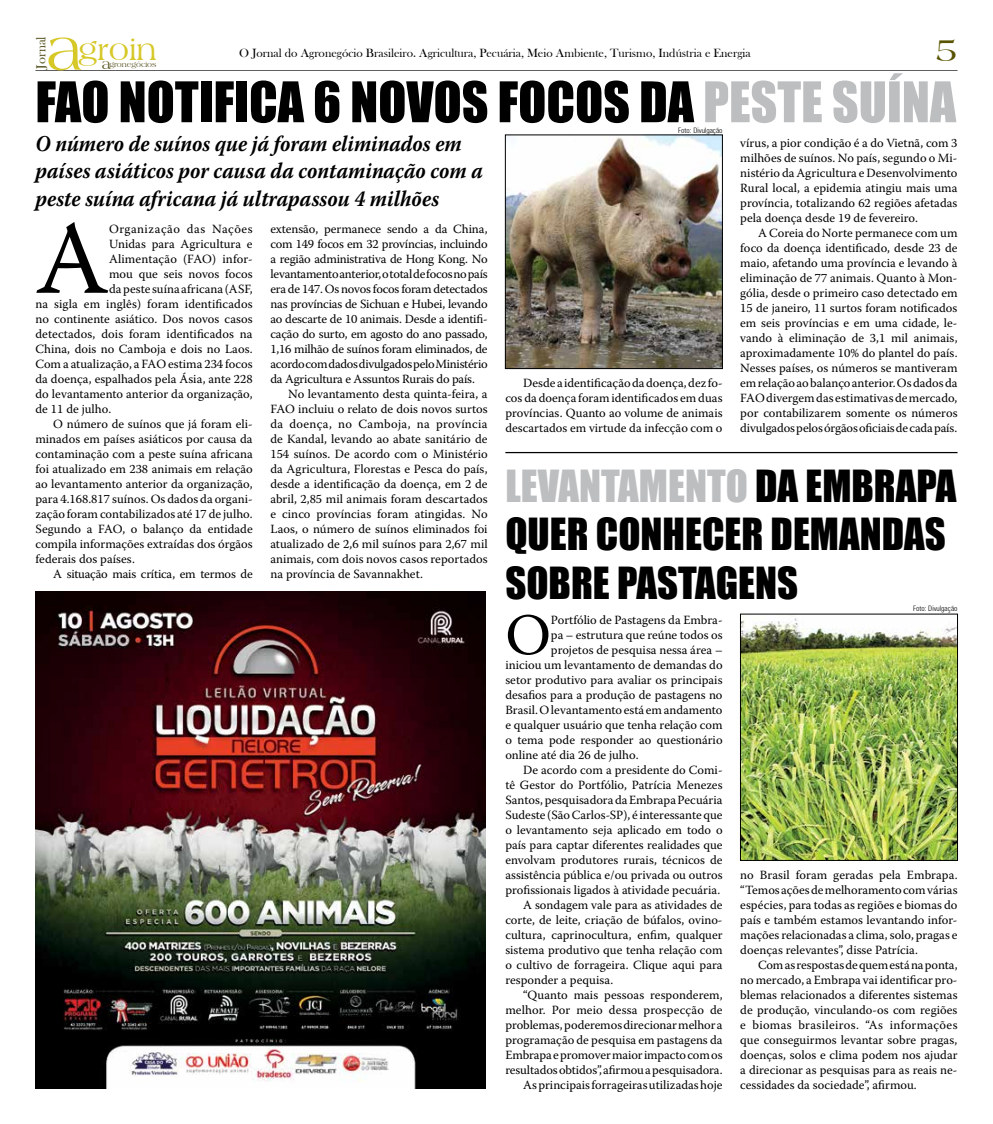
<style>
.page{position:relative;width:993px;height:1124px;background:#fff}
.page>*{position:absolute;margin:0;border:0;box-sizing:border-box;transform-origin:0 0}
.t1{font:103.5px "Warnock Pro";color:#000}
.t2{font:58px "Warnock Pro";color:#000}
.t3{font:51.62px "Impact";color:#000}
.t4{font:40.62px/48.8px "Impact";color:#000}
.t5{font:33.75px "Americana BT";color:#585300}
.t6{font:31.25px "Americana BT";color:#d6c827}
.t7{font:italic 700 22.5px/27px "Warnock Pro";color:#000;scale:.9 1}
.t8{font:13.5px "Bask Old Face";color:#585423}
.t9{font:12.5px/15px "Warnock Pro";color:#000;text-align:justify}
.t10{font:12.5px "Warnock Pro";letter-spacing:-.02em;color:#000}
.t11{font:12.5px "Warnock Pro";letter-spacing:.04em;color:#000}
.t12{font:12.25px "Bask Old Face";color:#000}
.t13{font:7.62px "Americana BT";color:#585423}
.t14{font:300 condensed 7.5px "Zurich BT";color:#000}
.s1{font-size:60px}
.s2{font-size:14.62px}
.s3{color:#bcbec0}
</style>
<div class="page">
<hr style="left:35px;top:70px;width:922px;height:1px;background:#221f20">
<img style="left:507px;top:137px;width:213px;height:230px">
<div style="left:505px;top:135px;width:217px;height:234px;border:1px solid #000"></div>
<img style="left:742px;top:616px;width:213px;height:242px">
<div style="left:740px;top:614px;width:217px;height:246px;border:1px solid #000"></div>
<img style="left:35px;top:591px;width:450px;height:496px">
<hr style="left:505px;top:452px;width:452px;height:1px;background:#000">
<p class="t8" style="left:34px;top:69px;width:34px;rotate:-90deg">Jornal</p>
<h3 class="t6" style="left:46px;top:32px;width:112px"><span class="s1">a</span>groin</h3>
<p class="t13" style="left:102px;top:60px;width:56px"><span class="s2">a</span>gronegócios</p>
<p class="t12" style="left:239px;top:46px;width:512px">O Jornal do Agronegócio Brasileiro. Agricultura, Pecuária, Meio Ambiente, Turismo, Indústria e Energia</p>
<h3 class="t5" style="left:935px;top:30px;width:23px">5</h3>
<h3 class="t3" style="left:35px;top:62px;width:921px">FAO NOTIFICA 6 NOVOS FOCOS DA <span class="s3">PESTE SUÍNA</span></h3>
<p class="t14" style="left:678px;top:126px;width:46px">Foto: Divulgação</p>
<h3 class="t7" style="left:35px;top:130px;width:498px">O número de suínos que já foram eliminados em países asiáticos por causa da contaminação com a peste suína africana já ultrapassou 4 milhões</h3>
<p class="t9" style="left:740px;top:135px;width:219px">vírus, a pior condição é a do Vietnã, com 3 milhões de suínos. No país, segundo o Mi&shy;nistério da Agricultura e Desenvolvimento Rural local, a epidemia atingiu mais uma província, totalizando 62 regiões afetadas pela doença desde 19 de fevereiro.</p>
<p class="t9" style="left:740px;top:225px;width:219px;text-indent:18px">A Coreia do Norte permanece com um foco da doença identificado, desde 23 de maio, afetando uma província e levando à eliminação de 77 animais. Quanto à Mon&shy;gólia, desde o primeiro caso detectado em 15 de janeiro, 11 surtos foram notificados em seis províncias e em uma cidade, le&shy;vando à eliminação de 3,1 mil animais, aproximadamente 10% do plantel do país.<br>Nesses países, os números se mantiveram em relação ao balanço anterior. Os dados da FAO divergem das estimativas de mercado, por contabilizarem somente os números divulgados pelos órgãos oficiais de cada país.</p>
<h1 class="t1" style="left:35px;top:196px;width:75px">A</h1>
<p class="t11" style="left:109px;top:221px;width:145px">Organização das Nações</p>
<p class="t9" style="left:270px;top:221px;width:219px">extensão, permanece sendo a da China, com 149 focos em 32 províncias, incluindo a região administrativa de Hong Kong. No levantamento anterior, o total de focos no país era de 147. Os novos focos foram detectados nas províncias de Sichuan e Hubei, levando ao descarte de 10 animais. Desde a identifi&shy;cação do surto, em agosto do ano passado, 1,16 milhão de suínos foram eliminados, de acordo com dados divulgados pelo Ministério da Agricultura e Assuntos Rurais do país.</p>
<p class="t9" style="left:270px;top:386px;width:219px;text-indent:18px">No levantamento desta quinta-feira, a FAO incluiu o relato de dois novos surtos da doença, no Camboja, na província de Kandal, levando ao abate sanitário de 154 suínos. De acordo com o Ministério da Agricultura, Florestas e Pesca do país, desde a identificação da doença, em 2 de abril, 2,85 mil animais foram descartados e cinco províncias foram atingidas. No Laos, o número de suínos eliminados foi atualizado de 2,6 mil suínos para 2,67 mil animais, com dois novos casos reportados na província de Savannakhet.</p>
<p class="t9" style="left:505px;top:375px;width:219px;text-indent:18px">Desde a identificação da doença, dez fo&shy;cos da doença foram identificados em duas províncias. Quanto ao volume de animais descartados em virtude da infecção com o</p>
<h2 class="t2" style="left:505px;top:599px;width:42px">O</h2>
<p class="t9" style="left:550px;top:612px;width:173px">Portfólio de Pastagens da Embra-</p>
<p class="t9" style="left:109px;top:236px;width:145px">Unidas para Agricultura e</p>
<p class="t9" style="left:109px;top:251px;width:145px">Alimentação (FAO) infor-</p>
<p class="t9" style="left:109px;top:266px;width:145px">mou que seis novos focos</p>
<p class="t9" style="left:109px;top:281px;width:145px">da peste suína africana (ASF,</p>
<p class="t9" style="left:35px;top:296px;width:218px">na sigla em inglês) foram identificados</p>
<p class="t9" style="left:35px;top:311px;width:219px">no continente asiático. Dos novos casos</p>
<p class="t9" style="left:35px;top:326px;width:218px">detectados, dois foram identificados na</p>
<p class="t9" style="left:35px;top:341px;width:219px">China, dois no Camboja e dois no Laos.</p>
<p class="t9" style="left:35px;top:356px;width:219px">Com a atualização, a FAO estima 234 focos</p>
<p class="t9" style="left:35px;top:371px;width:218px">da doença, espalhados pela Ásia, ante 228</p>
<p class="t9" style="left:35px;top:386px;width:219px">do levantamento anterior da organização,</p>
<p class="t9" style="left:35px;top:401px;width:77px">de 11 de julho.</p>
<p class="t9" style="left:53px;top:416px;width:201px">O número de suínos que já foram eli-</p>
<p class="t9" style="left:35px;top:431px;width:219px">minados em países asiáticos por causa da</p>
<p class="t9" style="left:35px;top:446px;width:219px">contaminação com a peste suína africana</p>
<p class="t9" style="left:35px;top:461px;width:219px">foi atualizado em 238 animais em relação</p>
<p class="t9" style="left:35px;top:476px;width:219px">ao levantamento anterior da organização,</p>
<p class="t9" style="left:35px;top:491px;width:219px">para 4.168.817 suínos. Os dados da organi-</p>
<p class="t9" style="left:35px;top:506px;width:219px">zação foram contabilizados até 17 de julho.</p>
<p class="t9" style="left:35px;top:521px;width:219px">Segundo a FAO, o balanço da entidade</p>
<p class="t9" style="left:35px;top:536px;width:219px">compila informações extraídas dos órgãos</p>
<p class="t9" style="left:35px;top:551px;width:101px">federais dos países.</p>
<p class="t10" style="left:53px;top:566px;width:201px">A situação mais crítica, em termos de</p>
<h3 class="t4" style="left:505px;top:460px;width:452px"><span class="s3">LEVANTAMENTO</span> DA EMBRAPA<br>QUER CONHECER DEMANDAS<br>SOBRE PASTAGENS</h3>
<p class="t14" style="left:912px;top:604px;width:46px">Foto: Divulgação</p>
<p class="t9" style="left:550px;top:627px;width:173px">pa – estrutura que reúne todos os</p>
<p class="t9" style="left:550px;top:642px;width:173px">projetos de pesquisa nessa área –</p>
<p class="t9" style="left:505px;top:657px;width:219px">iniciou um levantamento de demandas do</p>
<p class="t9" style="left:505px;top:672px;width:219px">setor produtivo para avaliar os principais</p>
<p class="t9" style="left:505px;top:687px;width:219px">desafios para a produção de pastagens no</p>
<p class="t9" style="left:505px;top:702px;width:219px">Brasil. O levantamento está em andamento</p>
<p class="t9" style="left:505px;top:717px;width:219px">e qualquer usuário que tenha relação com</p>
<p class="t9" style="left:505px;top:732px;width:219px">o tema pode responder ao questionário</p>
<p class="t9" style="left:505px;top:747px;width:135px">online até dia 26 de julho.</p>
<p class="t9" style="left:523px;top:762px;width:201px">De acordo com a presidente do Comi-</p>
<p class="t9" style="left:505px;top:777px;width:219px">tê Gestor do Portfólio, Patrícia Menezes</p>
<p class="t9" style="left:505px;top:792px;width:219px">Santos, pesquisadora da Embrapa Pecuária</p>
<p class="t9" style="left:505px;top:807px;width:219px">Sudeste (São Carlos-SP), é interessante que</p>
<p class="t9" style="left:505px;top:822px;width:219px">o levantamento seja aplicado em todo o</p>
<p class="t9" style="left:505px;top:837px;width:219px">país para captar diferentes realidades que</p>
<p class="t9" style="left:505px;top:852px;width:219px">envolvam produtores rurais, técnicos de</p>
<p class="t9" style="left:505px;top:867px;width:219px">assistência pública e/ou privada ou outros</p>
<p class="t9" style="left:505px;top:882px;width:216px">profissionais ligados à atividade pecuária.</p>
<p class="t9" style="left:523px;top:897px;width:201px">A sondagem vale para as atividades de</p>
<p class="t9" style="left:505px;top:912px;width:219px">corte, de leite, criação de búfalos, ovino-</p>
<p class="t9" style="left:505px;top:927px;width:219px">cultura, caprinocultura, enfim, qualquer</p>
<p class="t9" style="left:505px;top:942px;width:219px">sistema produtivo que tenha relação com</p>
<p class="t9" style="left:505px;top:957px;width:219px">o cultivo de forrageira. Clique aqui para</p>
<p class="t9" style="left:505px;top:972px;width:109px">responder a pequisa.</p>
<p class="t9" style="left:523px;top:987px;width:201px">“Quanto mais pessoas responderem,</p>
<p class="t9" style="left:505px;top:1002px;width:219px">melhor. Por meio dessa prospecção de</p>
<p class="t9" style="left:505px;top:1017px;width:219px">problemas, poderemos direcionar melhor a</p>
<p class="t9" style="left:505px;top:1032px;width:219px">programação de pesquisa em pastagens da</p>
<p class="t9" style="left:505px;top:1047px;width:219px">Embrapa e promover maior impacto com os</p>
<p class="t9" style="left:505px;top:1062px;width:219px">resultados obtidos”, afirmou a pesquisadora.</p>
<p class="t9" style="left:523px;top:1077px;width:201px">As principais forrageiras utilizadas hoje</p>
<p class="t9" style="left:740px;top:867px;width:219px">no Brasil foram geradas pela Embrapa. “Temos ações de melhoramento com várias espécies, para todas as regiões e biomas do país e também estamos levantando infor&shy;mações relacionadas a clima, solo, pragas e doenças relevantes”, disse Patrícia.</p>
<p class="t9" style="left:740px;top:957px;width:219px;text-indent:18px">Com as respostas de quem está na ponta, no mercado, a Embrapa vai identificar pro&shy;blemas relacionados a diferentes sistemas de produção, vinculando-os com regiões e biomas brasileiros. “As informações que conseguirmos levantar sobre pragas, doenças, solos e clima podem nos ajudar a direcionar as pesquisas para as reais ne&shy;cessidades da sociedade”, afirmou.</p>
</div>
